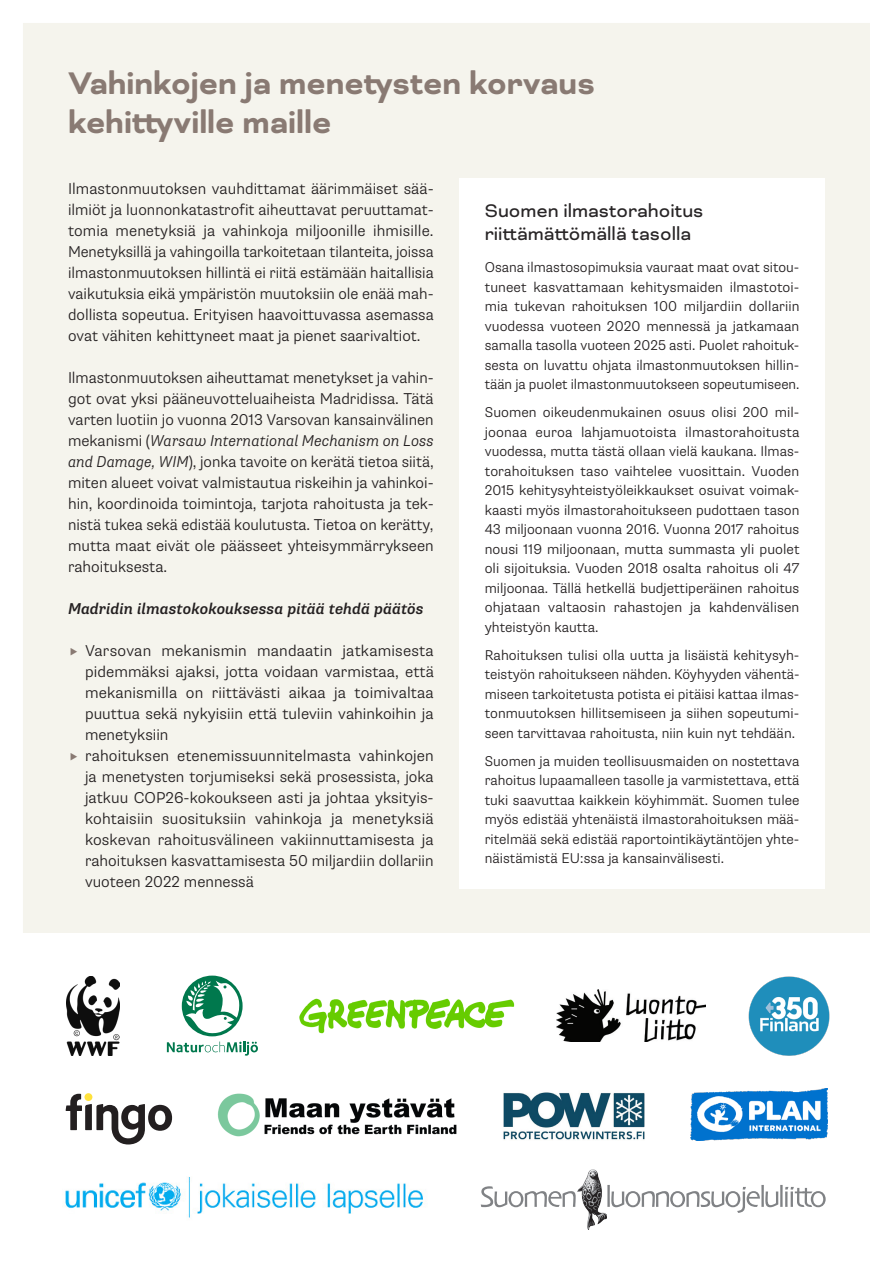
<style>
.page{position:relative;width:893px;height:1263px;background:#fff}
.page>*{position:absolute;margin:0;border:0;box-sizing:border-box;transform-origin:0 0}
.alaotsikko{font:700 36px/39px "Bicyclette";color:#897a73}
.boksiotsikko{font:21px/22.5px "Bicyclette";color:#282526}
.leipis{font:300 15.75px/21px "Supria Sans";color:#231f20;text-align:justify}
.leipis-2{font:italic 500 15.75px "Supria Sans";color:#231f20}
.boksileipis{font:300 14.25px/19.5px "Supria Sans";color:#231f20;text-align:justify}
.s1{font-style:italic}
</style>
<div class="page">
<div style="left:23px;top:23px;width:847px;height:910px;background:#f5f4ed"></div>
<img style="left:67px;top:976px;width:53px;height:79px">
<img style="left:217px;top:1093px;width:240px;height:44px">
<img style="left:503px;top:1092px;width:142px;height:48px">
<img style="left:299px;top:998px;width:216px;height:36px">
<img style="left:557px;top:989px;width:148px;height:53px">
<img style="left:690px;top:1088px;width:137px;height:52px">
<svg style="left:66px;top:1094px;width:106px;height:50px"></svg>
<svg style="left:182px;top:975px;width:61px;height:61px"></svg>
<svg style="left:186px;top:981px;width:54px;height:53px"></svg>
<svg style="left:167px;top:1041px;width:91px;height:15px"></svg>
<svg style="left:481px;top:1186px;width:95px;height:21px"></svg>
<svg style="left:607px;top:1185px;width:219px;height:28px"></svg>
<img style="left:577px;top:1169px;width:30px;height:60px">
<img style="left:65px;top:1177px;width:359px;height:41px">
<img style="left:748px;top:976px;width:82px;height:80px">
<div style="left:459px;top:178px;width:366px;height:711px;background:#fff"></div>
<svg style="left:71px;top:648px;width:6px;height:7px"></svg>
<svg style="left:71px;top:753px;width:6px;height:7px"></svg>
<p class="alaotsikko" style="left:68px;top:64px;width:528px">Vahinkojen ja menetysten korvaus kehittyville maille</p>
<p class="leipis" style="left:68px;top:178px;width:367px">Ilmastonmuutoksen vauhdittamat äärimmäiset sää&shy;ilmiöt ja luonnonkatastrofit aiheuttavat peruuttamat&shy;tomia menetyksiä ja vahinkoja miljoonille ihmisille.<br>Menetyksillä ja vahingoilla tarkoitetaan tilanteita, joissa ilmastonmuutoksen hillintä ei riitä estämään haitallisia vaikutuksia eikä ympäristön muutoksiin ole enää mah&shy;dollista sopeutua. Erityisen haavoittuvassa asemassa ovat vähiten kehittyneet maat ja pienet saarivaltiot.</p>
<p class="leipis" style="left:68px;top:367px;width:367px">Ilmastonmuutoksen aiheuttamat menetykset ja vahin&shy;got ovat yksi pääneuvotteluaiheista Madridissa. Tätä varten luotiin jo vuonna 2013 Varsovan kansainvälinen mekanismi (<span class="s1">Warsaw International Mechanism on Loss and Damage, WIM</span>), jonka tavoite on kerätä tietoa siitä, miten alueet voivat valmistautua riskeihin ja vahinkoi&shy;hin, koordinoida toimintoja, tarjota rahoitusta ja tek&shy;nistä tukea sekä edistää koulutusta. Tietoa on kerätty, mutta maat eivät ole päässeet yhteisymmärrykseen rahoituksesta.</p>
<p class="leipis-2" style="left:68px;top:599px;width:357px">Madridin ilmastokokouksessa pitää tehdä päätös</p>
<p class="leipis" style="left:85px;top:640px;width:350px">Varsovan mekanismin mandaatin jatkamisesta pidemmäksi ajaksi, jotta voidaan varmistaa, että mekanismilla on riittävästi aikaa ja toimivaltaa puuttua sekä nykyisiin että tuleviin vahinkoihin ja menetyksiin</p>
<p class="leipis" style="left:85px;top:745px;width:350px">rahoituksen etenemissuunnitelmasta vahinkojen ja menetysten torjumiseksi sekä prosessista, joka jatkuu COP26-kokoukseen asti ja johtaa yksityis&shy;kohtaisiin suosituksiin vahinkoja ja menetyksiä koskevan rahoitusvälineen vakiinnuttamisesta ja rahoituksen kasvattamisesta 50 miljardiin dollariin vuoteen 2022 mennessä</p>
<p class="boksiotsikko" style="left:485px;top:200px;width:220px">Suomen ilmastorahoitus riittämättömällä tasolla</p>
<p class="boksileipis" style="left:485px;top:258px;width:316px">Osana ilmastosopimuksia vauraat maat ovat sitou&shy;tuneet kasvattamaan kehitysmaiden ilmastotoi&shy;mia tukevan rahoituksen 100 miljardiin dollariin vuodessa vuoteen 2020 mennessä ja jatkamaan samalla tasolla vuoteen 2025 asti. Puolet rahoituk&shy;sesta on luvattu ohjata ilmastonmuutoksen hillin&shy;tään ja puolet ilmastonmuutokseen sopeutumiseen.</p>
<p class="boksileipis" style="left:485px;top:403px;width:316px">Suomen oikeudenmukainen osuus olisi 200 mil&shy;joonaa euroa lahjamuotoista ilmastorahoitusta vuodessa, mutta tästä ollaan vielä kaukana. Ilmas&shy;torahoituksen taso vaihtelee vuosittain. Vuoden 2015 kehitysyhteistyöleikkaukset osuivat voimak&shy;kaasti myös ilmastorahoitukseen pudottaen tason 43 miljoonaan vuonna 2016. Vuonna 2017 rahoitus nousi 119 miljoonaan, mutta summasta yli puolet oli sijoituksia. Vuoden 2018 osalta rahoitus oli 47 miljoonaa. Tällä hetkellä budjettiperäinen rahoitus ohjataan valtaosin rahastojen ja kahdenvälisen yhteistyön kautta.</p>
<p class="boksileipis" style="left:485px;top:645px;width:316px">Rahoituksen tulisi olla uutta ja lisäistä kehitysyh&shy;teistyön rahoitukseen nähden. Köyhyyden vähentä&shy;miseen tarkoitetusta potista ei pitäisi kattaa ilmas&shy;tonmuutoksen hillitsemiseen ja siihen sopeutumi&shy;seen tarvittavaa rahoitusta, niin kuin nyt tehdään.</p>
<p class="boksileipis" style="left:485px;top:751px;width:316px">Suomen ja muiden teollisuusmaiden on nostettava rahoitus lupaamalleen tasolle ja varmistettava, että tuki saavuttaa kaikkein köyhimmät. Suomen tulee myös edistää yhtenäistä ilmastorahoituksen mää&shy;ritelmää sekä edistää raportointikäytäntöjen yhte&shy;näistämistä EU:ssa ja kansainvälisesti.</p>
</div>
